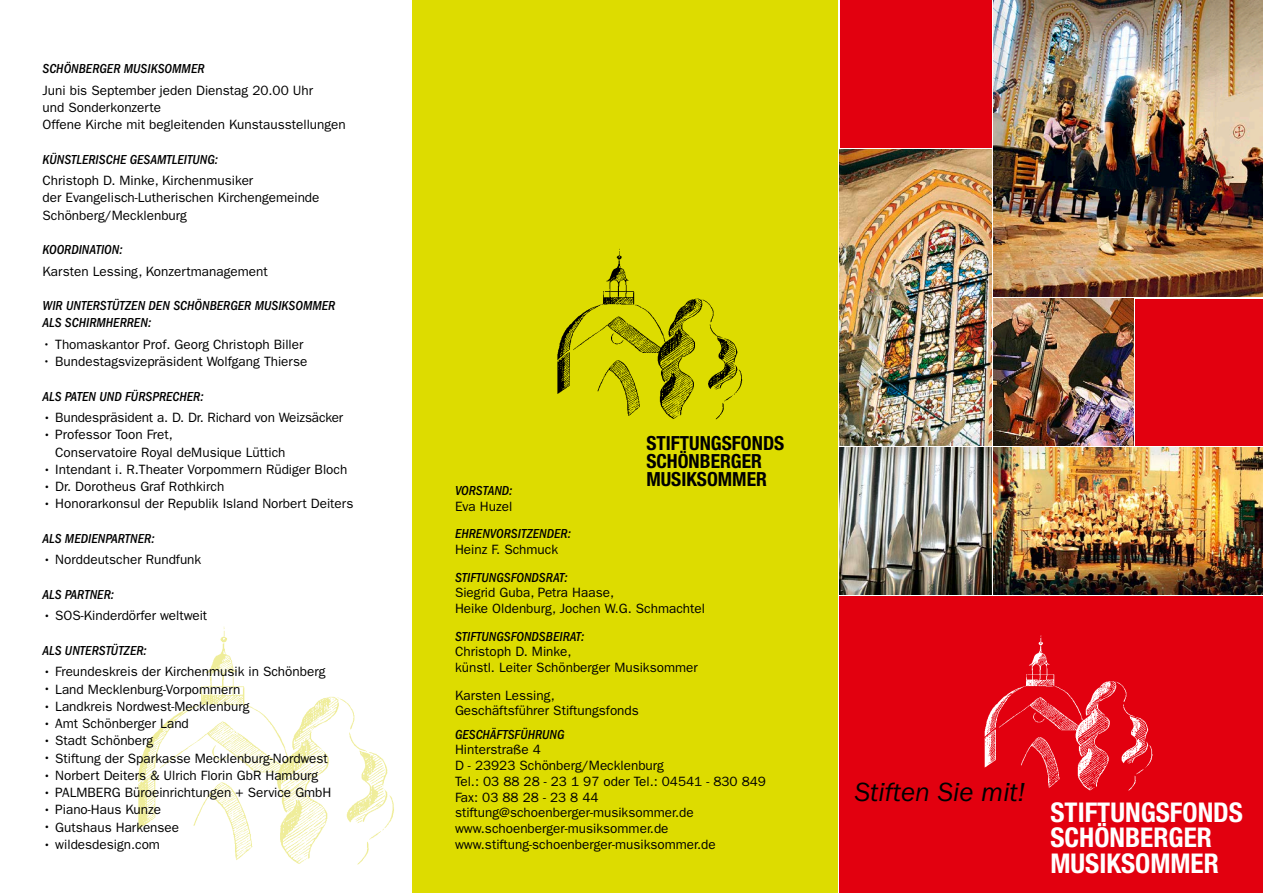
<style>
.page{position:relative;width:1263px;height:893px;background:#fff}
.page>*{position:absolute;margin:0;border:0;box-sizing:border-box;transform-origin:0 0}
.t1{font:700 condensed 27.3px/25.7px "Helvetica Neue LT Std";color:#fff}
.t2{font:italic 27px "ITC Franklin Gothic Std";color:#000}
.t3{font:700 condensed 19.5px/18px "Helvetica Neue LT Std";color:#000}
.t4{font:13.5px/15.8px "ITC Franklin Gothic Std";color:#000}
.t5{font:italic 500 condensed 13.5px/17.2px "ITC Franklin Gothic Std";color:#000}
.s1{font-size:15px}
</style>
<div class="page">
<div style="left:412px;top:0;width:426px;height:893px;background:#dddc00"></div>
<div style="left:840px;top:596px;width:423px;height:297px;background:#e2000f"></div>
<img style="left:557px;top:248px;width:186px;height:172px">
<img style="left:138px;top:626px;width:256px;height:239px">
<div style="left:840px;top:0;width:151px;height:148px;background:#e2000f"></div>
<img style="left:993px;top:0;width:270px;height:297px">
<img style="left:840px;top:150px;width:151px;height:295px">
<img style="left:993px;top:299px;width:140px;height:146px">
<div style="left:1136px;top:299px;width:127px;height:146px;background:#e2000f"></div>
<img style="left:840px;top:448px;width:151px;height:146px">
<img style="left:993px;top:448px;width:270px;height:146px">
<img style="left:984px;top:635px;width:169px;height:156px">
<p class="t5" style="left:43px;top:60px;width:164px">SCHÖNBERGER MUSIKSOMMER</p>
<p class="t4" style="left:43px;top:81px;width:305px;line-height:17.2px">Juni bis September jeden Dienstag 20.00 Uhr<br>und Sonderkonzerte<br>Offene Kirche mit begleitenden Kunstausstellungen</p>
<p class="t5" style="left:43px;top:151px;width:177px">KÜNSTLERISCHE GESAMTLEITUNG:</p>
<p class="t4" style="left:43px;top:172px;width:279px;line-height:17.2px">Christoph D. Minke, Kirchenmusiker<br>der Evangelisch-Lutherischen Kirchengemeinde<br>Schönberg/Mecklenburg</p>
<p class="t5" style="left:43px;top:241px;width:82px">KOORDINATION:</p>
<p class="t4" style="left:43px;top:263px;width:227px">Karsten Lessing, Konzertmanagement</p>
<p class="t5" style="left:43px;top:297px;width:294px">WIR UNTERSTÜTZEN DEN SCHÖNBERGER MUSIKSOMMER<br>ALS SCHIRMHERREN:</p>
<p class="t4" style="left:43px;top:336px;width:262px">• Thomaskantor Prof. Georg Christoph Biller</p>
<p class="t4" style="left:43px;top:354px;width:266px">• Bundestagsvizepräsident Wolfgang Thierse</p>
<p class="t5" style="left:43px;top:388px;width:163px">ALS PATEN UND FÜRSPRECHER:</p>
<p class="t4" style="left:43px;top:410px;width:302px"><span class="s1">•</span> Bundespräsident a. D. Dr. Richard von Weizsäcker</p>
<p class="t4" style="left:55px;top:426px;width:232px;line-height:17.2px;text-indent:-13px"><span class="s1">•</span> Professor Toon Fret,<br>Conservatoire Royal deMusique Lüttich</p>
<p class="t4" style="left:43px;top:461px;width:306px"><span class="s1">•</span> Intendant i. R.Theater Vorpommern Rüdiger Bloch</p>
<p class="t4" style="left:43px;top:479px;width:183px"><span class="s1">•</span> Dr. Dorotheus Graf Rothkirch</p>
<p class="t4" style="left:43px;top:496px;width:312px"><span class="s1">•</span> Honorarkonsul der Republik Island Norbert Deiters</p>
<p class="t5" style="left:43px;top:530px;width:114px">ALS MEDIENPARTNER:</p>
<p class="t4" style="left:43px;top:552px;width:160px"><span class="s1">•</span> Norddeutscher Rundfunk</p>
<p class="t5" style="left:43px;top:586px;width:73px">ALS PARTNER:</p>
<p class="t4" style="left:43px;top:608px;width:166px"><span class="s1">•</span> SOS-Kinderdörfer weltweit</p>
<p class="t5" style="left:43px;top:642px;width:106px">ALS UNTERSTÜTZER:</p>
<p class="t4" style="left:43px;top:664px;width:284px"><span class="s1">•</span> Freundeskreis der Kirchenmusik in Schönberg</p>
<p class="t4" style="left:43px;top:681px;width:199px"><span class="s1">•</span> Land Mecklenburg-Vorpommern</p>
<p class="t4" style="left:43px;top:698px;width:208px"><span class="s1">•</span> Landkreis Nordwest-Mecklenburg</p>
<p class="t4" style="left:43px;top:716px;width:148px"><span class="s1">•</span> Amt Schönberger Land</p>
<p class="t4" style="left:43px;top:733px;width:112px"><span class="s1">•</span> Stadt Schönberg</p>
<p class="t4" style="left:43px;top:750px;width:287px"><span class="s1">•</span> Stiftung der Sparkasse Mecklenburg-Nordwest</p>
<p class="t4" style="left:43px;top:767px;width:277px"><span class="s1">•</span> Norbert Deiters &amp; Ulrich Florin GbR Hamburg</p>
<p class="t4" style="left:43px;top:785px;width:290px"><span class="s1">•</span> PALMBERG Büroeinrichtungen + Service GmbH</p>
<p class="t4" style="left:43px;top:802px;width:120px"><span class="s1">•</span> Piano-Haus Kunze</p>
<p class="t4" style="left:43px;top:819px;width:138px"><span class="s1">•</span> Gutshaus Harkensee</p>
<p class="t4" style="left:43px;top:836px;width:119px"><span class="s1">•</span> wildesdesign.com</p>
<h3 class="t3" style="left:646px;top:434px;width:139px">STIFTUNGSFONDS<br>SCHÖNBERGER<br>MUSIKSOMMER</h3>
<p class="t5" style="left:455px;top:482px;width:59px">VORSTAND:</p>
<p class="t4" style="left:455px;top:498px;width:59px">Eva Huzel</p>
<p class="t5" style="left:455px;top:525px;width:117px">EHRENVORSITZENDER:</p>
<p class="t4" style="left:455px;top:542px;width:105px">Heinz F. Schmuck</p>
<p class="t5" style="left:455px;top:569px;width:114px">STIFTUNGSFONDSRAT:</p>
<p class="t4" style="left:455px;top:585px;width:252px">Siegrid Guba, Petra Haase,<br>Heike Oldenburg, Jochen W.G. Schmachtel</p>
<p class="t5" style="left:455px;top:628px;width:131px">STIFTUNGSFONDSBEIRAT:</p>
<p class="t4" style="left:455px;top:644px;width:244px">Christoph D. Minke,<br>künstl. Leiter Schönberger Musiksommer</p>
<p class="t4" style="left:455px;top:687px;width:185px">Karsten Lessing,<br>Geschäftsführer Stiftungsfonds</p>
<p class="t5" style="left:455px;top:726px;width:111px">GESCHÄFTSFÜHRUNG</p>
<p class="t4" style="left:455px;top:742px;width:313px">Hinterstraße 4<br>D - 23923 Schönberg/Mecklenburg<br>Tel.: 03 88 28 - 23 1 97 oder Tel.: 04541 - 830 849<br>Fax: 03 88 28 - 23 8 44 stiftung@schoenberger-musiksommer.de www.schoenberger-musiksommer.de www.stiftung-schoenberger-musiksommer.de</p>
<h2 class="t2" style="left:855px;top:777px;width:172px">Stiften Sie mit!</h2>
<h1 class="t1" style="left:1050px;top:799px;width:193px">STIFTUNGSFONDS<br>SCHÖNBERGER<br>MUSIKSOMMER</h1>
</div>
